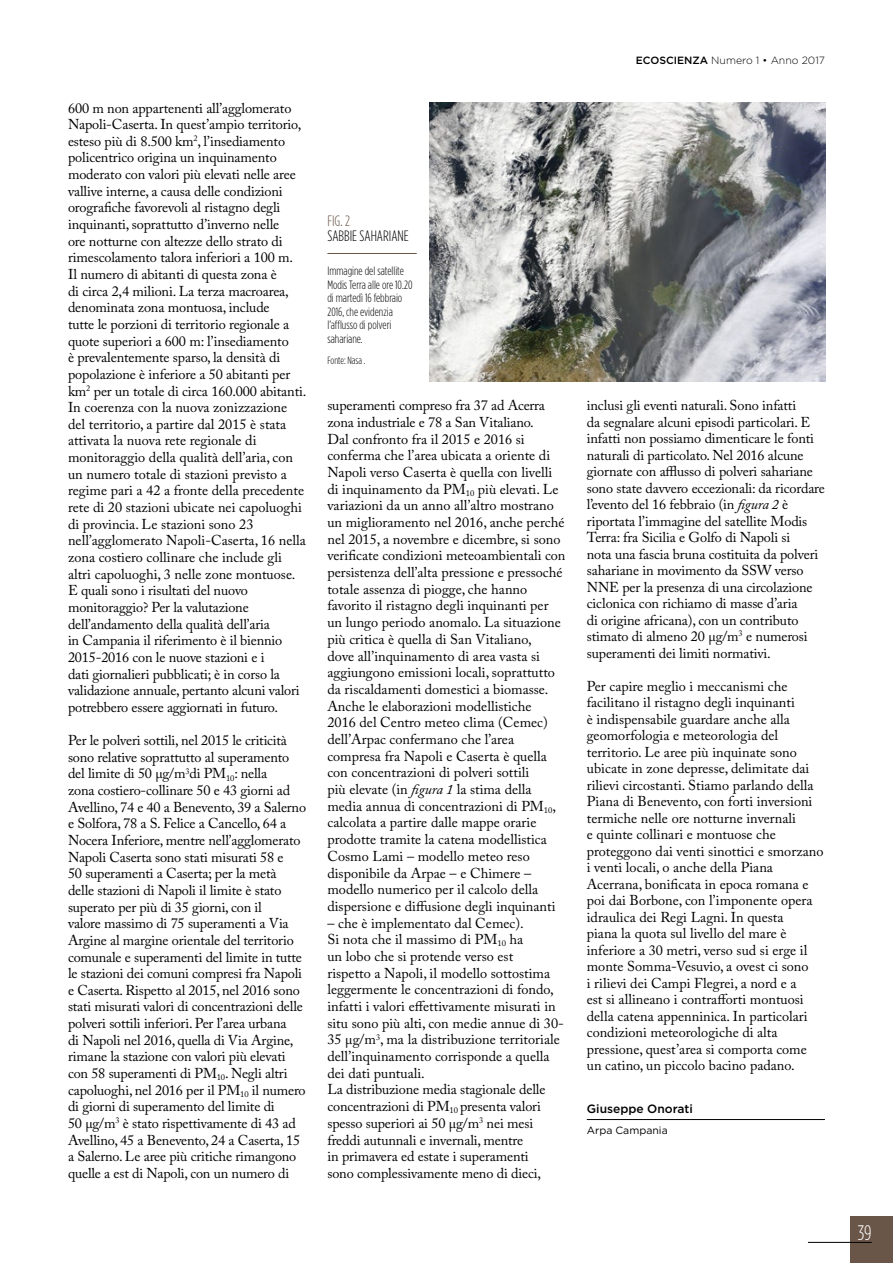
<style>
.page{position:relative;width:893px;height:1263px;background:#fff}
.page>*{position:absolute;margin:0;border:0;box-sizing:border-box;transform-origin:0 0}
.t1{font:300 condensed 21px "Gotham HTF";color:#fff}
.t2{font:300 condensed 15px/15px "Gotham HTF";color:#000}
.t3{font:14.25px/16.6px "Adobe Caslon Pro";letter-spacing:-.005em;color:#000}
.t4{font:300 condensed 12px/13.5px "Gotham HTF";color:#000}
.t5{font:500 12px "Gotham HTF";color:#000}
.t6{font:300 10.5px "Gotham HTF";color:#000}
.t7{font:10.5px "Gotham HTF";color:#000}
.t8{font:300 condensed 10.5px "Gotham HTF";color:#000}
.s1{color:#6a5648}
.s2{font-family:"Gotham Condensed";font-stretch:normal;color:#6a5648}
.s3{font-style:italic}
.s4{font-weight:500}
</style>
<div class="page">
<div style="left:850px;top:1216px;width:43px;height:47px;background:#6a5648"></div>
<hr style="left:808px;top:1242px;width:64px;height:1px;background:#000">
<hr style="left:587px;top:1119px;width:238px;height:1px;background:#000">
<img style="left:429px;top:102px;width:396px;height:280px">
<hr style="left:327px;top:253px;width:90px;height:1px;background:#6a5648">
<p class="t3" style="left:68px;top:99px;width:240px">600 m non appartenenti all’agglomerato Napoli-Caserta. In quest’ampio territorio, esteso più di 8.500 km<sup>2</sup>, l’insediamento policentrico origina un inquinamento moderato con valori più elevati nelle aree vallive interne, a causa delle condizioni orografiche favorevoli al ristagno degli inquinanti, soprattutto d’inverno nelle<br>ore notturne con altezze dello strato di rimescolamento talora inferiori a 100 m.<br>Il numero di abitanti di questa zona è<br>di circa 2,4 milioni. La terza macroarea, denominata zona montuosa, include<br>tutte le porzioni di territorio regionale a quote superiori a 600 m: l’insediamento<br>è prevalentemente sparso, la densità di popolazione è inferiore a 50 abitanti per km<sup>2</sup> per un totale di circa 160.000 abitanti.<br>In coerenza con la nuova zonizzazione del territorio, a partire dal 2015 è stata attivata la nuova rete regionale di monitoraggio della qualità dell’aria, con un numero totale di stazioni previsto a regime pari a 42 a fronte della precedente rete di 20 stazioni ubicate nei capoluoghi di provincia. Le stazioni sono 23 nell’agglomerato Napoli-Caserta, 16 nella zona costiero collinare che include gli altri capoluoghi, 3 nelle zone montuose.<br>E quali sono i risultati del nuovo monitoraggio? Per la valutazione dell’andamento della qualità dell’aria<br>in Campania il riferimento è il biennio 2015-2016 con le nuove stazioni e i<br>dati giornalieri pubblicati; è in corso la validazione annuale, pertanto alcuni valori potrebbero essere aggiornati in futuro.</p>
<p class="t3" style="left:68px;top:732px;width:240px">Per le polveri sottili, nel 2015 le criticità sono relative soprattutto al superamento del limite di 50 μg/m<sup>3</sup>di PM<sub>10</sub>: nella<br>zona costiero-collinare 50 e 43 giorni ad Avellino, 74 e 40 a Benevento, 39 a Salerno e Solfora, 78 a S. Felice a Cancello, 64 a Nocera Inferiore, mentre nell’agglomerato Napoli Caserta sono stati misurati 58 e<br>50 superamenti a Caserta; per la metà delle stazioni di Napoli il limite è stato superato per più di 35 giorni, con il<br>valore massimo di 75 superamenti a Via Argine al margine orientale del territorio comunale e superamenti del limite in tutte le stazioni dei comuni compresi fra Napoli e Caserta. Rispetto al 2015, nel 2016 sono stati misurati valori di concentrazioni delle polveri sottili inferiori. Per l’area urbana<br>di Napoli nel 2016, quella di Via Argine, rimane la stazione con valori più elevati con 58 superamenti di PM<sub>10</sub>. Negli altri capoluoghi, nel 2016 per il PM<sub>10</sub> il numero di giorni di superamento del limite di<br>50 μg/m<sup>3</sup> è stato rispettivamente di 43 ad Avellino, 45 a Benevento, 24 a Caserta, 15 a Salerno. Le aree più critiche rimangono quelle a est di Napoli, con un numero di</p>
<p class="t2" style="left:327px;top:213px;width:83px"><span class="s1">FIG.</span> <span class="s2">2<br></span>SABBIE SAHARIANE</p>
<p class="t4" style="left:327px;top:264px;width:87px">Immagine del satellite<br>Modis Terra alle ore 10.20 di martedì 16 febbraio<br>2016, che evidenzia l’afflusso di polveri sahariane.</p>
<p class="t8" style="left:327px;top:355px;width:40px">Fonte: Nasa .</p>
<p class="t3" style="left:327px;top:397px;width:240px">superamenti compreso fra 37 ad Acerra zona industriale e 78 a San Vitaliano.<br>Dal confronto fra il 2015 e 2016 si conferma che l’area ubicata a oriente di Napoli verso Caserta è quella con livelli di inquinamento da PM<sub>10</sub> più elevati. Le variazioni da un anno all’altro mostrano un miglioramento nel 2016, anche perché nel 2015, a novembre e dicembre, si sono verificate condizioni meteoambientali con persistenza dell’alta pressione e pressoché totale assenza di piogge, che hanno favorito il ristagno degli inquinanti per un lungo periodo anomalo. La situazione più critica è quella di San Vitaliano,<br>dove all’inquinamento di area vasta si aggiungono emissioni locali, soprattutto da riscaldamenti domestici a biomasse.<br>Anche le elaborazioni modellistiche<br>2016 del Centro meteo clima (Cemec) dell’Arpac confermano che l’area compresa fra Napoli e Caserta è quella con concentrazioni di polveri sottili<br>più elevate (in <span class="s3">figura 1</span> la stima della media annua di concentrazioni di PM<sub>10</sub>, calcolata a partire dalle mappe orarie prodotte tramite la catena modellistica Cosmo Lami – modello meteo reso disponibile da Arpae – e Chimere – modello numerico per il calcolo della dispersione e diffusione degli inquinanti</p>
<p class="t3" style="left:327px;top:914px;width:238px">– che è implementato dal Cemec).<br>Si nota che il massimo di PM<sub>10</sub> ha<br>un lobo che si protende verso est<br>rispetto a Napoli, il modello sottostima leggermente le concentrazioni di fondo, infatti i valori effettivamente misurati in situ sono più alti, con medie annue di 30- 35 μg/m<sup>3</sup>, ma la distribuzione territoriale dell’inquinamento corrisponde a quella dei dati puntuali.<br>La distribuzione media stagionale delle concentrazioni di PM<sub>10</sub> presenta valori spesso superiori ai 50 μg/m<sup>3</sup> nei mesi freddi autunnali e invernali, mentre<br>in primavera ed estate i superamenti<br>sono complessivamente meno di dieci,</p>
<p class="t6" style="left:636px;top:55px;width:191px"><span class="s4">ECOSCIENZA</span> Numero 1 • Anno 2017</p>
<p class="t3" style="left:587px;top:397px;width:240px">inclusi gli eventi naturali. Sono infatti<br>da segnalare alcuni episodi particolari. E infatti non possiamo dimenticare le fonti naturali di particolato. Nel 2016 alcune giornate con afflusso di polveri sahariane sono state davvero eccezionali: da ricordare l’evento del 16 febbraio (in <span class="s3">figura 2</span> è riportata l’immagine del satellite Modis Terra: fra Sicilia e Golfo di Napoli si<br>nota una fascia bruna costituita da polveri sahariane in movimento da SSW verso NNE per la presenza di una circolazione ciclonica con richiamo di masse d’aria<br>di origine africana), con un contributo stimato di almeno 20 μg/m<sup>3</sup> e numerosi superamenti dei limiti normativi.</p>
<p class="t3" style="left:587px;top:677px;width:238px">Per capire meglio i meccanismi che facilitano il ristagno degli inquinanti<br>è indispensabile guardare anche alla geomorfologia e meteorologia del territorio. Le aree più inquinate sono ubicate in zone depresse, delimitate dai rilievi circostanti. Stiamo parlando della Piana di Benevento, con forti inversioni termiche nelle ore notturne invernali<br>e quinte collinari e montuose che proteggono dai venti sinottici e smorzano i venti locali, o anche della Piana Acerrana, bonificata in epoca romana e poi dai Borbone, con l’imponente opera idraulica dei Regi Lagni. In questa<br>piana la quota sul livello del mare è inferiore a 30 metri, verso sud si erge il monte Somma-Vesuvio, a ovest ci sono<br>i rilievi dei Campi Flegrei, a nord e a<br>est si allineano i contrafforti montuosi della catena appenninica. In particolari condizioni meteorologiche di alta pressione, quest’area si comporta come un catino, un piccolo bacino padano.</p>
<p class="t5" style="left:587px;top:1102px;width:107px">Giuseppe Onorati</p>
<p class="t7" style="left:587px;top:1125px;width:82px">Arpa Campania</p>
<h1 class="t1" style="left:858px;top:1221px;width:15px">39</h1>
</div>
